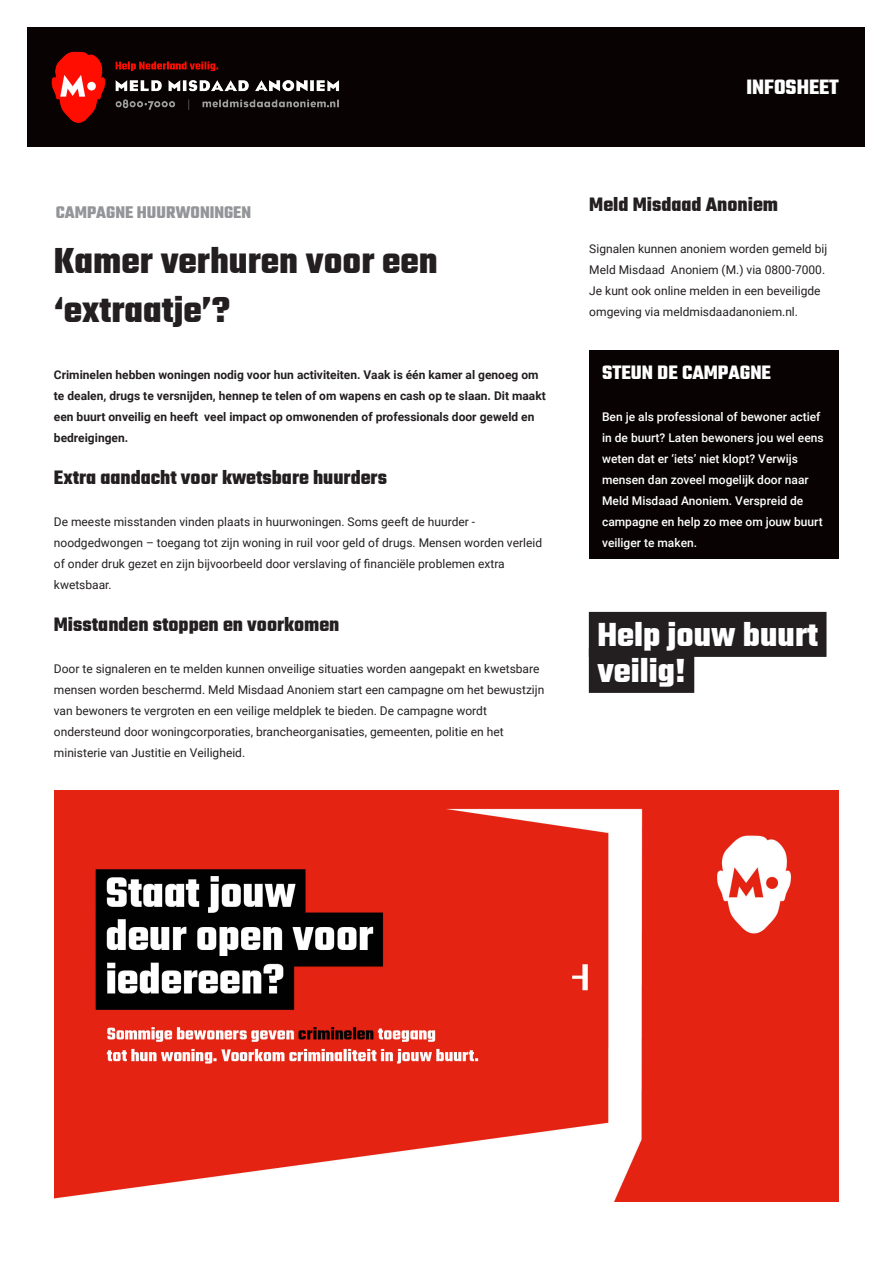
<style>
.page{position:relative;width:893px;height:1263px;background:#fff}
.page>*{position:absolute;margin:0;border:0;box-sizing:border-box;transform-origin:0 0}
.Kopregel_Teko_32{font:700 39px/49.5px "Teko";color:#231f20}
.Kopregel_met_zwarte_balk{font:700 36px "Teko";color:#fff}
.Teko_bold_15_15_wit{font:700 22.5px "Teko";color:#fff}
.Tussenkop{font:700 21px "Teko";color:#231f20}
.Tussenkop-2{font:700 21px "Teko";color:#fff}
.Grijs_bovenkopje_Teko_bold_kapitaal{font:700 18.3px "Teko";color:#939598}
.Tekst-8_14{font:12px/21px "Roboto";color:#231f20}
.Tussenkop-3{font:12px/21px "Roboto";color:#231f20}
.Roboto_bold_8_14_zwart{font:700 12px/21px "Roboto";color:#231f20}
.Tekst-8_14-2{font:500 12px/21px "Roboto";color:#fff}
</style>
<div class="page">
<div style="left:589px;top:351px;width:250px;height:208px;background:#080302"></div>
<div style="left:28px;top:28px;width:837px;height:119px;background:#080302"></div>
<img style="left:51px;top:51px;width:289px;height:72px">
<div style="left:589px;top:612px;width:237px;height:45px;background:#231f20"></div>
<div style="left:589px;top:648px;width:105px;height:45px;background:#231f20"></div>
<img style="left:54px;top:791px;width:784px;height:410px">
<p class="Grijs_bovenkopje_Teko_bold_kapitaal" style="left:56px;top:200px;width:197px">CAMPAGNE HUURWONINGEN</p>
<p class="Kopregel_Teko_32" style="left:54px;top:239px;width:385px">Kamer verhuren voor een ‘extraatje’?</p>
<p class="Roboto_bold_8_14_zwart" style="left:54px;top:363px;width:493px">Criminelen hebben woningen nodig voor hun activiteiten. Vaak is één kamer al genoeg om te dealen, drugs te versnijden, hennep te telen of om wapens en cash op te slaan. Dit maakt een buurt onveilig en heeft veel impact op omwonenden of professionals door geweld en bedreigingen.</p>
<p class="Tussenkop" style="left:54px;top:463px;width:335px">Extra aandacht voor kwetsbare huurders</p>
<p class="Tekst-8_14" style="left:54px;top:510px;width:490px">De meeste misstanden vinden plaats in huurwoningen. Soms geeft de huurder - noodgedwongen – toegang tot zijn woning in ruil voor geld of drugs. Mensen worden verleid of onder druk gezet en zijn bijvoorbeeld door verslaving of financiële problemen extra kwetsbaar.</p>
<p class="Tussenkop" style="left:54px;top:610px;width:287px">Misstanden stoppen en voorkomen</p>
<p class="Tussenkop-3" style="left:54px;top:657px;width:492px">Door te signaleren en te melden kunnen onveilige situaties worden aangepakt en kwetsbare mensen worden beschermd. Meld Misdaad Anoniem start een campagne om het bewustzijn van bewoners te vergroten en een veilige meldplek te bieden. De campagne wordt ondersteund door woningcorporaties, brancheorganisaties, gemeenten, politie en het ministerie van Justitie en Veiligheid.</p>
<p class="Teko_bold_15_15_wit" style="left:746px;top:73px;width:94px">INFOSHEET</p>
<p class="Tussenkop" style="left:589px;top:190px;width:190px">Meld Misdaad Anoniem</p>
<p class="Tekst-8_14" style="left:589px;top:237px;width:239px">Signalen kunnen anoniem worden gemeld bij Meld Misdaad Anoniem (M.) via 0800-7000.<br>Je kunt ook online melden in een beveiligde omgeving via meldmisdaadanoniem.nl.</p>
<p class="Tussenkop-2" style="left:602px;top:358px;width:170px">STEUN DE CAMPAGNE</p>
<p class="Tekst-8_14-2" style="left:602px;top:405px;width:223px">Ben je als professional of bewoner actief in de buurt? Laten bewoners jou wel eens weten dat er ‘iets’ niet klopt? Verwijs mensen dan zoveel mogelijk door naar Meld Misdaad Anoniem. Verspreid de campagne en help zo mee om jouw buurt veiliger te maken.</p>
<p class="Kopregel_met_zwarte_balk" style="left:597px;top:611px;width:222px">Help jouw buurt</p>
<p class="Kopregel_met_zwarte_balk" style="left:597px;top:647px;width:90px">veilig!</p>
</div>
